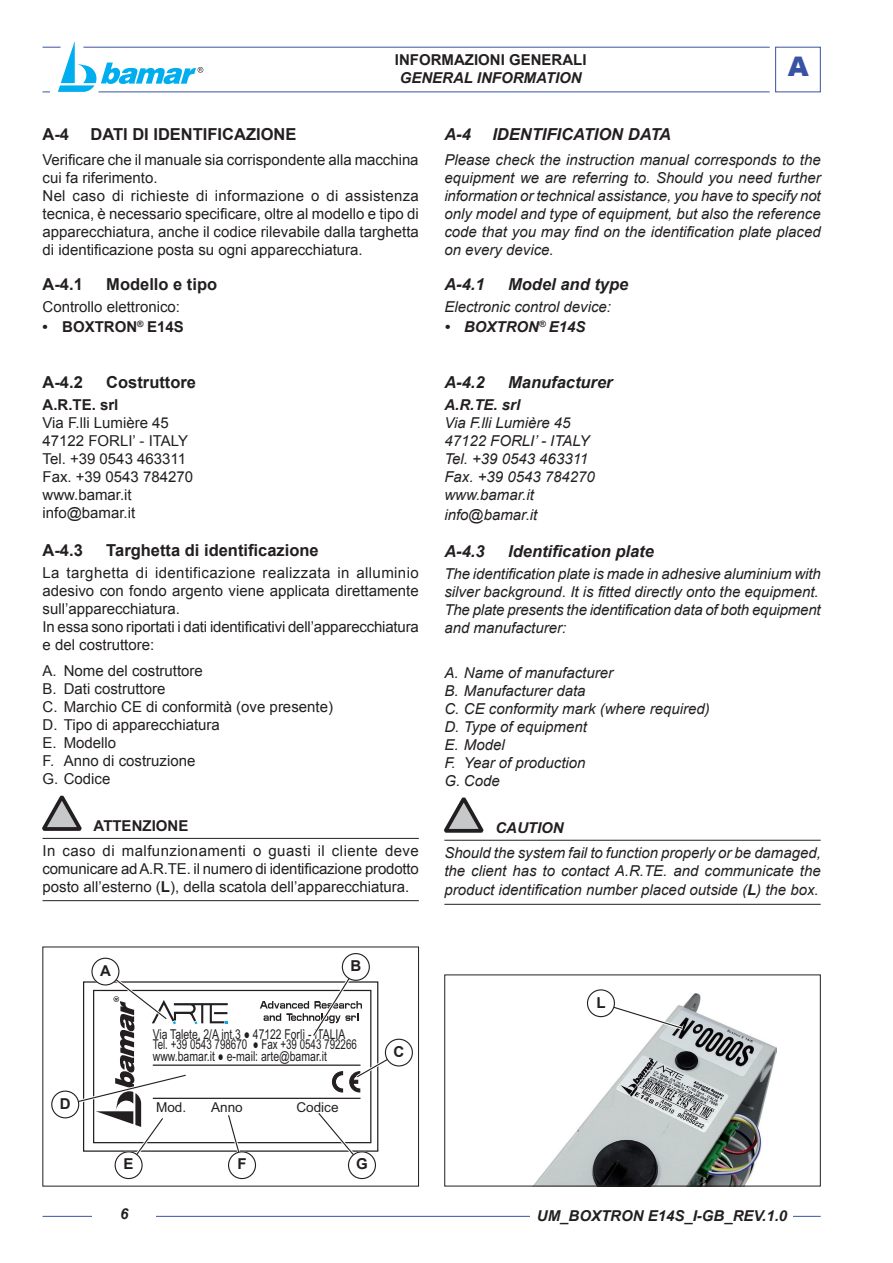
<style>
.page{position:relative;width:893px;height:1263px;background:#fff}
.page>*{position:absolute;margin:0;border:0;box-sizing:border-box;transform-origin:0 0}
.t1{font:900 27px "Arial";color:#3853a3}
.t2{font:700 16.5px "Arial";color:#231f20}
.t3{font:italic 700 16.5px "Arial";color:#231f20}
.t4{font:15px/18px "Arial";color:#231f20}
.t5{font:italic 15px/18px "Arial";color:#231f20}
.t6{font:italic 700 15px "Arial";color:#231f20}
.t7{font:700 15px "Arial";color:#231f20}
.t8{font:13.65px/10.5px "Arial";color:#231f20;scale:.76 1}
.t9{font:13.65px "Arial";color:#231f20;scale:.77 1}
.t10{font:13.65px "Arial";color:#231f20}
.s1{font-weight:700}
</style>
<div class="page">
<hr style="left:43px;top:1216px;width:778px;height:1px;background:#3853a3">
<div style="left:92px;top:1205px;width:64px;height:20px;background:#fff"></div>
<div style="left:775px;top:47px;width:46px;height:45px;border:1px solid #3853a3"></div>
<div style="left:531px;top:1206px;width:262px;height:21px;background:#fff"></div>
<hr style="left:83px;top:47px;width:687px;height:1px;background:#3853a3">
<hr style="left:99px;top:92px;width:671px;height:1px;background:#3853a3">
<svg style="left:43px;top:42px;width:160px;height:51px"></svg>
<hr style="left:43px;top:838px;width:376px;height:1px;background:#231f20">
<hr style="left:43px;top:900px;width:376px;height:1px;background:#231f20">
<svg style="left:43px;top:795px;width:39px;height:36px"></svg>
<hr style="left:444px;top:840px;width:377px;height:1px;background:#231f20">
<hr style="left:444px;top:904px;width:377px;height:1px;background:#231f20">
<svg style="left:444px;top:797px;width:40px;height:36px"></svg>
<img style="left:534px;top:993px;width:242px;height:191px">
<div style="left:444px;top:974px;width:377px;height:212px;border:1px solid #231f20"></div>
<svg style="left:246px;top:981px;width:132px;height:171px"></svg>
<hr style="left:153px;top:1064px;width:207px;height:2px;background:#231f20">
<hr style="left:153px;top:1098px;width:207px;height:1px;background:#231f20">
<svg style="left:332px;top:1071px;width:11px;height:21px"></svg>
<div style="left:91px;top:958px;width:28px;height:27px;border:1px solid #231f20;border-radius:50%"></div>
<svg style="left:260px;top:965px;width:102px;height:74px"></svg>
<div style="left:342px;top:953px;width:27px;height:27px;background:#fff;border-radius:50%"></div>
<div style="left:342px;top:953px;width:28px;height:28px;border:1px solid #231f20;border-radius:50%"></div>
<svg style="left:598px;top:1000px;width:88px;height:32px"></svg>
<div style="left:587px;top:990px;width:27px;height:27px;background:#fff;border-radius:50%"></div>
<div style="left:587px;top:989px;width:28px;height:28px;border:1px solid #231f20;border-radius:50%"></div>
<svg style="left:350px;top:1049px;width:53px;height:43px"></svg>
<div style="left:385px;top:1039px;width:27px;height:27px;background:#fff;border-radius:50%"></div>
<div style="left:385px;top:1039px;width:28px;height:27px;border:1px solid #231f20;border-radius:50%"></div>
<div style="left:51px;top:1090px;width:28px;height:28px;border:1px solid #231f20;border-radius:50%"></div>
<div style="left:115px;top:1151px;width:28px;height:28px;border:1px solid #231f20;border-radius:50%"></div>
<svg style="left:62px;top:967px;width:184px;height:202px"></svg>
<div style="left:229px;top:1152px;width:26px;height:26px;background:#fff;border-radius:50%"></div>
<div style="left:228px;top:1151px;width:28px;height:28px;border:1px solid #231f20;border-radius:50%"></div>
<svg style="left:314px;top:1109px;width:53px;height:52px"></svg>
<div style="left:348px;top:1152px;width:27px;height:26px;background:#fff;border-radius:50%"></div>
<div style="left:348px;top:1151px;width:28px;height:28px;border:1px solid #231f20;border-radius:50%"></div>
<p class="t7" style="left:395px;top:50px;width:193px">INFORMAZIONI GENERALI</p>
<p class="t6" style="left:400px;top:68px;width:183px">GENERAL INFORMATION</p>
<h1 class="t1" style="left:788px;top:47px;width:23px">A</h1>
<p class="t2" style="left:43px;top:123px;width:28px">A-4</p>
<p class="t2" style="left:91px;top:123px;width:22px">Dati</p>
<p class="t2" style="left:132px;top:123px;width:32px">di identificazione</p>
<p class="t4" style="left:43px;top:151px;width:378px">Verificare che il manuale sia corrispondente alla macchina cui fa riferimento.<br>Nel caso di richieste di informazione o di assistenza tecnica, è necessario specificare, oltre al modello e tipo di apparecchiatura, anche il codice rilevabile dalla targhetta di identificazione posta su ogni apparecchiatura.</p>
<p class="t2" style="left:43px;top:273px;width:42px">A-4.1</p>
<p class="t2" style="left:106px;top:273px;width:112px">Modello e tipo</p>
<p class="t4" style="left:43px;top:298px;width:139px">Controllo elettronico:</p>
<p class="t7" style="left:43px;top:317px;width:143px">• BOXTRON<sup>®</sup> E14S</p>
<p class="t2" style="left:43px;top:371px;width:42px">A-4.2</p>
<p class="t2" style="left:106px;top:371px;width:91px">Costruttore</p>
<p class="t7" style="left:43px;top:395px;width:77px">A.R.TE. srl</p>
<p class="t4" style="left:43px;top:414px;width:152px">Via F.lli Lumière 45<br>47122 FORLI’ - ITALY<br>Tel. +39 0543 463311<br>Fax. +39 0543 784270 www.bamar.it info@bamar.it</p>
<p class="t2" style="left:43px;top:539px;width:42px">A-4.3</p>
<p class="t2" style="left:106px;top:539px;width:214px">Targhetta di identificazione</p>
<p class="t4" style="left:43px;top:564px;width:378px">La targhetta di identificazione realizzata in alluminio adesivo con fondo argento viene applicata direttamente sull’apparecchiatura.<br>In essa sono riportati i dati identificativi dell’apparecchiatura e del costruttore:</p>
<p class="t4" style="left:43px;top:662px;width:292px">A. Nome del costruttore<br>B. Dati costruttore<br>C. Marchio CE di conformità (ove presente)<br>D. Tipo di apparecchiatura<br>E. Modello<br>F. Anno di costruzione<br>G. Codice</p>
<p class="t7" style="left:94px;top:666px;width:80px">PERICOLO</p>
<p class="t7" style="left:94px;top:816px;width:96px">ATTENZIONE</p>
<p class="t4" style="left:43px;top:842px;width:378px;text-align:justify">In caso di malfunzionamenti o guasti il cliente deve comunicare ad A.R.TE. il numero di identificazione prodotto posto all’esterno (<span class="s1">L</span>), della scatola dell’apparecchiatura.</p>
<p class="t7" style="left:60px;top:1093px;width:10px">d</p>
<p class="t7" style="left:100px;top:960px;width:12px">A</p>
<p class="t7" style="left:350px;top:956px;width:12px">B</p>
<p class="t8" style="left:153px;top:1029px;width:270px">Via Talete, 2/A int.3 ● 47122 Forlì - ITALIA<br>Tel. +39 0543 798670 ● Fax +39 0543 792266</p>
<p class="t9" style="left:153px;top:1047px;width:228px">www.bamar.it ● e-mail: arte@bamar.it</p>
<p class="t10" style="left:156px;top:1098px;width:32px">Mod.</p>
<p class="t10" style="left:211px;top:1098px;width:33px">Anno</p>
<p class="t10" style="left:296px;top:1098px;width:44px">Codice</p>
<p class="t7" style="left:124px;top:1154px;width:10px">e</p>
<p class="t7" style="left:237px;top:1154px;width:11px">F</p>
<p class="t7" style="left:356px;top:1154px;width:13px">G</p>
<p class="t7" style="left:393px;top:1041px;width:12px">C</p>
<p class="t3" style="left:444px;top:123px;width:28px">A-4</p>
<p class="t3" style="left:492px;top:123px;width:16px">Identification</p>
<p class="t3" style="left:628px;top:123px;width:12px">data</p>
<p class="t5" style="left:444px;top:151px;width:378px;text-align:justify">Please check the instruction manual corresponds to the equipment we are referring to. Should you need further information or technical assistance, you have to specify not only model and type of equipment, but also the reference code that you may find on the identification plate placed on every device.</p>
<p class="t3" style="left:444px;top:273px;width:42px">A-4.1</p>
<p class="t3" style="left:508px;top:273px;width:122px">Model and type</p>
<p class="t5" style="left:444px;top:298px;width:168px">Electronic control device:</p>
<p class="t6" style="left:444px;top:317px;width:143px">• BOXTRON<sup>®</sup> E14S</p>
<p class="t3" style="left:444px;top:371px;width:42px">A-4.2</p>
<p class="t3" style="left:508px;top:371px;width:106px">Manufacturer</p>
<p class="t6" style="left:444px;top:395px;width:77px">A.R.TE. srl</p>
<p class="t5" style="left:444px;top:414px;width:152px">Via F.lli Lumière 45<br>47122 FORLI’ - ITALY<br>Tel. +39 0543 463311<br>Fax. +39 0543 784270 www.bamar.it</p>
<p class="t5" style="left:444px;top:506px;width:95px">info@bamar.it</p>
<p class="t3" style="left:444px;top:540px;width:42px">A-4.3</p>
<p class="t3" style="left:508px;top:540px;width:147px">Identification plate</p>
<p class="t5" style="left:444px;top:565px;width:378px">The identification plate is made in adhesive aluminium with silver background. It is fitted directly onto the equipment.<br>The plate presents the identification data of both equipment and manufacturer:</p>
<p class="t5" style="left:444px;top:664px;width:267px">A. Name of manufacturer<br>B. Manufacturer data<br>C. CE conformity mark (where required)<br>D. Type of equipment<br>E. Model<br>F. Year of production<br>G. Code</p>
<p class="t6" style="left:495px;top:668px;width:66px">DANGER</p>
<p class="t6" style="left:495px;top:818px;width:70px">CAUTION</p>
<p class="t5" style="left:444px;top:843px;width:378px">Should the system fail to function properly or be damaged, the client has to contact A.R.TE. and communicate the</p>
<p class="t5" style="left:444px;top:881px;width:376px">product identification number placed outside (<span class="s1">L</span>) the box.</p>
<p class="t7" style="left:596px;top:992px;width:11px">L</p>
<p class="t6" style="left:120px;top:1203px;width:10px">6</p>
<p class="t6" style="left:537px;top:1205px;width:252px">UM_BOXTRON E14S_I-GB_REV.1.0</p>
</div>
